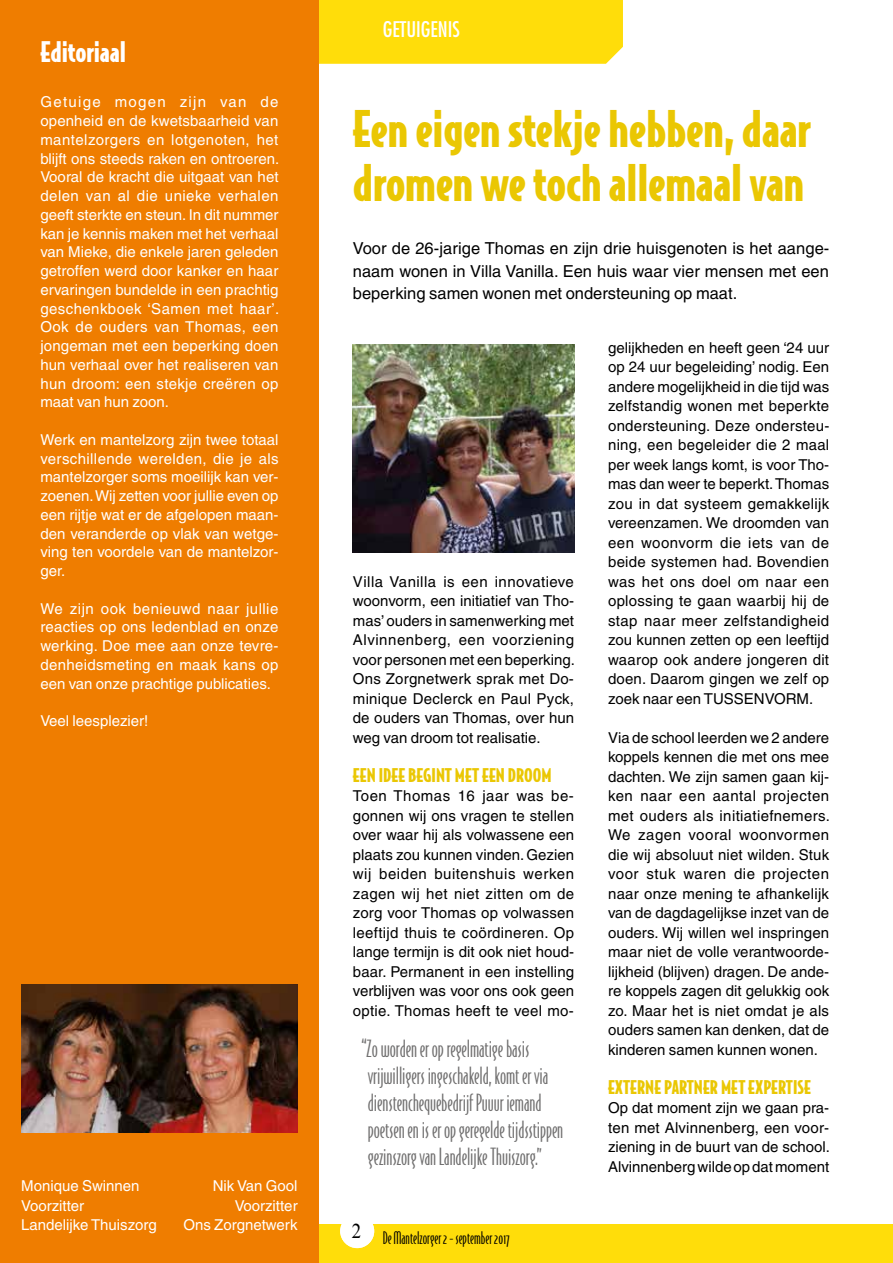
<style>
.page{position:relative;width:893px;height:1263px;background:#fff}
.page>*{position:absolute;margin:0;border:0;box-sizing:border-box;transform-origin:0 0}
.t1{font:900 48px/54px "Bodega Sans";letter-spacing:-.005em;color:#eac703}
.t2{font:900 27px "Bodega Sans";letter-spacing:-.005em;color:#fff}
.t3{font:22.5px/27px "Bodega Sans Light Oldstyle";letter-spacing:-.005em;color:#706f6f}
.t4{font:condensed 21px "Futura";color:#fff}
.t5{font:900 18px "Bodega Sans";color:#eac703}
.t6{font:16.5px/22.5px "Helvetica";color:#000;text-align:justify}
.t7{font:16.5px "Bodega Sans Light Oldstyle";color:#000}
.t8{font:15px/19.5px "Helvetica";color:#000;text-align:justify}
.t9{font:15px/18.8px "Helvetica";color:#fff;text-align:justify}
.s1{font-size:24px}
</style>
<div class="page">
<div style="left:319px;top:0;width:304px;height:64px;background:#ffdd0a"></div>
<div style="left:0;top:1225px;width:893px;height:38px;background:#ffdd0a"></div>
<div style="left:0;top:0;width:319px;height:1263px;background:#ef7d00"></div>
<img style="left:21px;top:984px;width:277px;height:149px">
<img style="left:353px;top:344px;width:221px;height:209px">
<div style="left:340px;top:1214px;width:34px;height:34px;background:#fff;border-radius:50%"></div>
<h2 class="t2" style="left:40px;top:34px;width:87px">Editoriaal</h2>
<p class="t9" style="left:40px;top:93px;width:240px">Getuige mogen zijn van de openheid en de kwetsbaarheid van mantelzorgers en lotgenoten, het blijft ons steeds raken en ontroeren.<br>Vooral de kracht die uitgaat van het delen van al die unieke verhalen geeft sterkte en steun. In dit nummer kan je kennis maken met het verhaal van Mieke, die enkele jaren geleden getroffen werd door kanker en haar ervaringen bundelde in een prachtig geschenkboek ‘Samen met haar’.<br>Ook de ouders van Thomas, een jongeman met een beperking doen hun verhaal over het realiseren van hun droom: een stekje creëren op maat van hun zoon.</p>
<p class="t9" style="left:40px;top:430px;width:240px">Werk en mantelzorg zijn twee totaal verschillende werelden, die je als mantelzorger soms moeilijk kan ver&shy;zoenen. Wij zetten voor jullie even op een rijtje wat er de afgelopen maan&shy;den veranderde op vlak van wetge&shy;ving ten voordele van de mantelzor&shy;ger.</p>
<p class="t9" style="left:40px;top:599px;width:240px">We zijn ook benieuwd naar jullie reacties op ons ledenblad en onze werking. Doe mee aan onze tevre&shy;denheidsmeting en maak kans op een van onze prachtige publicaties.</p>
<p class="t9" style="left:40px;top:711px;width:110px">Veel leesplezier!</p>
<p class="t9" style="left:21px;top:1177px;width:120px">Monique Swinnen</p>
<p class="t9" style="left:213px;top:1177px;width:86px">Nik Van Gool</p>
<p class="t9" style="left:21px;top:1196px;width:64px">Voorzitter</p>
<p class="t9" style="left:235px;top:1196px;width:64px">Voorzitter</p>
<p class="t9" style="left:21px;top:1216px;width:137px">Landelijke Thuiszorg</p>
<p class="t9" style="left:183px;top:1216px;width:116px">Ons Zorgnetwerk</p>
<h3 class="t4" style="left:383px;top:16px;width:79px">GETUIGENIS</h3>
<h1 class="t1" style="left:353px;top:99px;width:459px">Een eigen stekje hebben, daar dromen we toch allemaal van</h1>
<p class="t6" style="left:353px;top:237px;width:478px">Voor de 26-jarige Thomas en zijn drie huisgenoten is het aange&shy;naam wonen in Villa Vanilla. Een huis waar vier mensen met een beperking samen wonen met ondersteuning op maat.</p>
<p class="t8" style="left:353px;top:572px;width:223px">Villa Vanilla is een innovatieve woonvorm, een initiatief van Tho&shy;mas’ ouders in samenwerking met Alvinnenberg, een voorziening voor personen met een beperking.<br>Ons Zorgnetwerk sprak met Do&shy;minique Declerck en Paul Pyck, de ouders van Thomas, over hun weg van droom tot realisatie.</p>
<p class="t5" style="left:353px;top:763px;width:200px">EEN IDEE BEGINT MET EEN DROOM</p>
<p class="t8" style="left:353px;top:786px;width:223px">Toen Thomas 16 jaar was be&shy;gonnen wij ons vragen te stellen over waar hij als volwassene een plaats zou kunnen vinden. Gezien wij beiden buitenshuis werken zagen wij het niet zitten om de zorg voor Thomas op volwassen leeftijd thuis te coördineren. Op lange termijn is dit ook niet houd&shy;baar. Permanent in een instelling verblijven was voor ons ook geen optie. Thomas heeft te veel mo-</p>
<h3 class="t3" style="left:361px;top:1035px;width:203px"><span class="s1">“</span>Zo worden er op regelmatige basis vrijwilligers ingeschakeld, komt er via dienstenchequebedrijf Puuur iemand poetsen en is er op geregelde tijdsstippen gezinszorg van Landelijke Thuiszorg.”</h3>
<p class="t7" style="left:352px;top:1228px;width:159px"><sup>2</sup> De Mantelzorger 2 - september 2017</p>
<p class="t8" style="left:608px;top:338px;width:223px">gelijkheden en heeft geen ‘24 uur op 24 uur begeleiding’ nodig. Een andere mogelijkheid in die tijd was zelfstandig wonen met beperkte ondersteuning. Deze ondersteu&shy;ning, een begeleider die 2 maal per week langs komt, is voor Tho&shy;mas dan weer te beperkt. Thomas zou in dat systeem gemakkelijk vereenzamen. We droomden van een woonvorm die iets van de beide systemen had. Bovendien was het ons doel om naar een oplossing te gaan waarbij hij de stap naar meer zelfstandigheid zou kunnen zetten op een leeftijd waarop ook andere jongeren dit doen. Daarom gingen we zelf op zoek naar een TUSSENVORM.</p>
<p class="t8" style="left:608px;top:728px;width:223px">Via de school leerden we 2 andere koppels kennen die met ons mee dachten. We zijn samen gaan kij&shy;ken naar een aantal projecten met ouders als initiatiefnemers.<br>We zagen vooral woonvormen die wij absoluut niet wilden. Stuk voor stuk waren die projecten naar onze mening te afhankelijk van de dagdagelijkse inzet van de ouders. Wij willen wel inspringen maar niet de volle verantwoorde&shy;lijkheid (blijven) dragen. De ande&shy;re koppels zagen dit gelukkig ook zo. Maar het is niet omdat je als ouders samen kan denken, dat de kinderen samen kunnen wonen.</p>
<p class="t5" style="left:608px;top:1075px;width:204px">EXTERNE PARTNER MET EXPERTISE</p>
<p class="t8" style="left:608px;top:1098px;width:224px">Op dat moment zijn we gaan pra&shy;ten met Alvinnenberg, een voor&shy;ziening in de buurt van de school.<br>Alvinnenberg wilde op dat moment</p>
</div>
